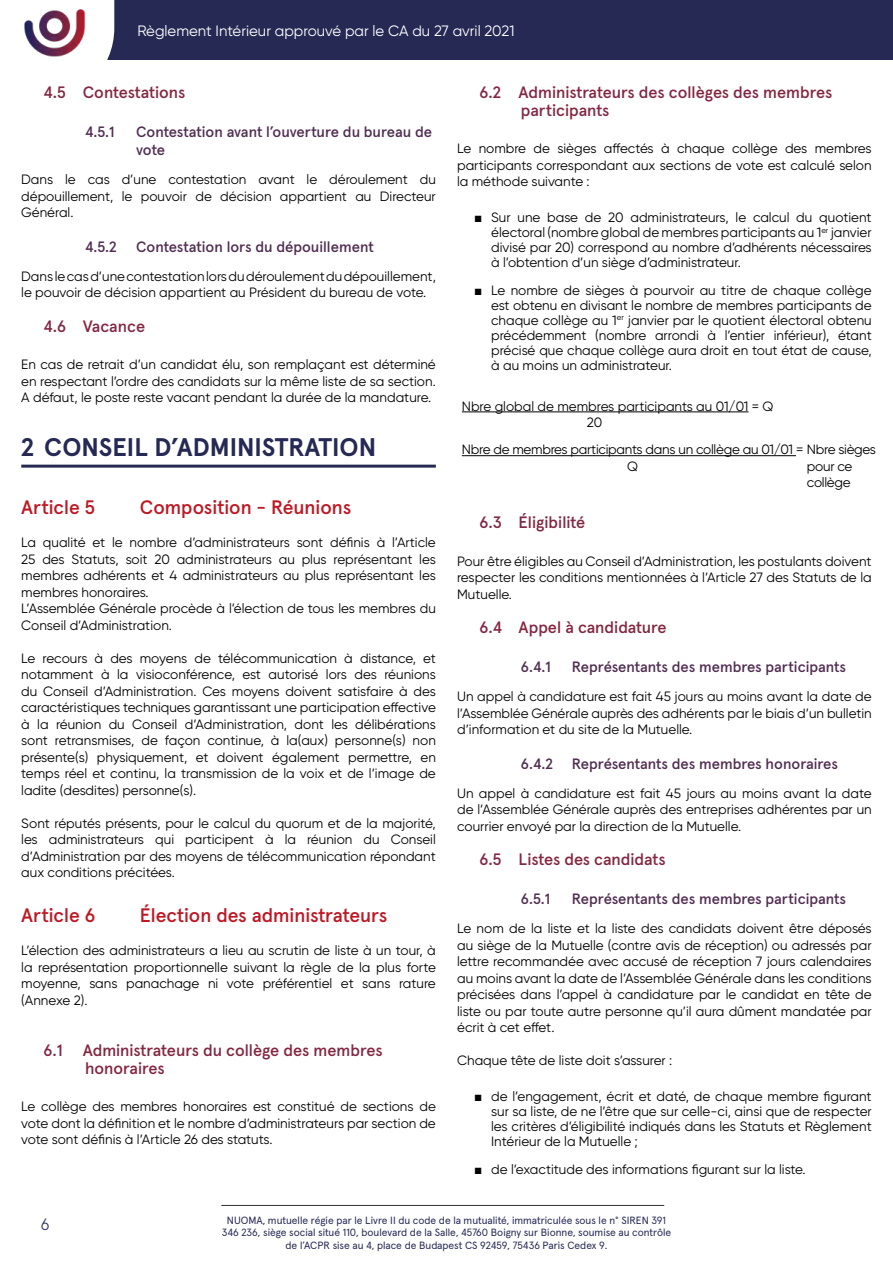
<style>
.page{position:relative;width:893px;height:1263px;background:#fff}
.page>*{position:absolute;margin:0;border:0;box-sizing:border-box;transform-origin:0 0}
.t1{font:700 25.5px "Apercu";color:#252954}
.t2{font:500 19.5px "Apercu";color:#bd1824}
.t3{font:500 16.5px/18px "Apercu";color:#832742}
.t4{font:300 16.5px "Apercu";color:#252954}
.t5{font:500 15px/18px "Apercu";letter-spacing:-.005em;color:#512e52}
.t6{font:15px "Gilroy";color:#fff}
.t7{font:13.5px/16.5px "Gilroy";color:#000;text-align:justify}
.t8{font:13.5px/16.5px "Gilroy";letter-spacing:-.02em;color:#000}
.t9{font:10.5px/12.6px "Apercu";color:#252854;text-align:center}
.s1{font-family:"Arial"}
</style>
<div class="page">
<hr style="left:221px;top:1205px;width:443px;height:1px;background:#333232">
<div style="left:102px;top:0;width:791px;height:59px;background:#252954"></div>
<svg style="left:102px;top:0;width:12px;height:60px"></svg>
<img style="left:24px;top:9px;width:62px;height:48px">
<hr style="left:462px;top:455px;width:334px;height:1px;background:#000">
<hr style="left:462px;top:411px;width:287px;height:1px;background:#000">
<hr style="left:21px;top:465px;width:415px;height:3px;background:#252954">
<p class="t6" style="left:137px;top:21px;width:379px">Règlement Intérieur approuvé par le CA du 27 avril 2021</p>
<p class="t3" style="left:44px;top:82px;width:143px">4.5 Contestations</p>
<p class="t5" style="left:85px;top:121px;width:31px">4.5.1</p>
<p class="t5" style="left:136px;top:121px;width:298px">Contestation avant l’ouverture du bureau de vote</p>
<p class="t7" style="left:21px;top:171px;width:416px">Dans le cas d’une contestation avant le déroulement du dépouillement, le pouvoir de décision appartient au Directeur Général.</p>
<p class="t5" style="left:85px;top:236px;width:33px">4.5.2</p>
<p class="t5" style="left:136px;top:236px;width:239px">Contestation lors du dépouillement</p>
<p class="t7" style="left:21px;top:268px;width:416px">Dans le cas d’une contestation lors du déroulement du dépouillement, le pouvoir de décision appartient au Président du bureau de vote.</p>
<p class="t3" style="left:44px;top:316px;width:103px">4.6 Vacance</p>
<p class="t7" style="left:21px;top:356px;width:416px">En cas de retrait d’un candidat élu, son remplaçant est déterminé en respectant l’ordre des candidats sur la même liste de sa section.<br>A défaut, le poste reste vacant pendant la durée de la mandature.</p>
<h1 class="t1" style="left:21px;top:427px;width:356px">2 CONSEIL D’ADMINISTRATION</h1>
<h2 class="t2" style="left:21px;top:492px;width:75px">Article 5</h2>
<h2 class="t2" style="left:140px;top:492px;width:213px">Composition - Réunions</h2>
<p class="t7" style="left:21px;top:534px;width:416px;text-align:left">La qualité et le nombre d’administrateurs sont définis à l’Article 25 des Statuts, soit 20 administrateurs au plus représentant les membres adhérents et 4 administrateurs au plus représentant les membres honoraires.<br>L’Assemblée Générale procède à l’élection de tous les membres du Conseil d’Administration.</p>
<p class="t7" style="left:21px;top:649px;width:416px">Le recours à des moyens de télécommunication à distance, et notamment à la visioconférence, est autorisé lors des réunions du Conseil d’Administration. Ces moyens doivent satisfaire à des caractéristiques techniques garantissant une participation effective à la réunion du Conseil d’Administration, dont les délibérations sont retransmises, de façon continue, à la(aux) personne(s) non présente(s) physiquement, et doivent également permettre, en temps réel et continu, la transmission de la voix et de l’image de ladite (desdites) personne(s).</p>
<p class="t7" style="left:21px;top:814px;width:416px">Sont réputés présents, pour le calcul du quorum et de la majorité, les administrateurs qui participent à la réunion du Conseil d’Administration par des moyens de télécommunication répondant aux conditions précitées.</p>
<h2 class="t2" style="left:21px;top:900px;width:76px">Article 6</h2>
<h2 class="t2" style="left:140px;top:900px;width:249px">Élection des administrateurs</h2>
<p class="t7" style="left:21px;top:942px;width:416px">L’élection des administrateurs a lieu au scrutin de liste à un tour, à la représentation proportionnelle suivant la règle de la plus forte moyenne, sans panachage ni vote préférentiel et sans rature (Annexe 2).</p>
<p class="t3" style="left:85px;top:1039px;width:299px;text-indent:-42px">6.1 Administrateurs du collège des membres honoraires</p>
<p class="t7" style="left:21px;top:1098px;width:416px">Le collège des membres honoraires est constitué de sections de vote dont la définition et le nombre d’administrateurs par section de vote sont définis à l’Article 26 des statuts.</p>
<p class="t3" style="left:521px;top:82px;width:313px;text-indent:-42px">6.2 Administrateurs des collèges des membres participants</p>
<p class="t7" style="left:457px;top:140px;width:416px">Le nombre de sièges affectés à chaque collège des membres participants correspondant aux sections de vote est calculé selon la méthode suivante :</p>
<p class="t7" style="left:491px;top:210px;width:382px;line-height:15px;text-indent:-17px"><span class="s1">■</span> Sur une base de 20 administrateurs, le calcul du quotient électoral (nombre global de membres participants au 1<sup>er</sup> janvier divisé par 20) correspond au nombre d’adhérents nécessaires à l’obtention d’un siège d’administrateur.</p>
<p class="t7" style="left:491px;top:282px;width:382px;line-height:15px;text-indent:-17px"><span class="s1">■</span> Le nombre de sièges à pourvoir au titre de chaque collège est obtenu en divisant le nombre de membres participants de chaque collège au 1<sup>er</sup> janvier par le quotient électoral obtenu précédemment (nombre arrondi à l’entier inférieur), étant précisé que chaque collège aura droit en tout état de cause, à au moins un administrateur.</p>
<p class="t7" style="left:587px;top:397px;width:188px;text-indent:-125px">Nbre global de membres participants au 01/01 = Q<br>20</p>
<p class="t8" style="left:807px;top:441px;width:71px;text-indent:-345px">Nbre de membres participants dans un collège au 01/01 = Nbre sièges pour ce collège</p>
<p class="t7" style="left:627px;top:458px;width:12px">Q</p>
<p class="t3" style="left:479px;top:512px;width:107px">6.3 Éligibilité</p>
<p class="t7" style="left:457px;top:552px;width:416px">Pour être éligibles au Conseil d’Administration, les postulants doivent respecter les conditions mentionnées à l’Article 27 des Statuts de la Mutuelle.</p>
<p class="t3" style="left:479px;top:617px;width:189px">6.4 Appel à candidature</p>
<p class="t5" style="left:521px;top:656px;width:31px">6.4.1</p>
<p class="t5" style="left:572px;top:656px;width:276px">Représentants des membres participants</p>
<p class="t7" style="left:457px;top:688px;width:416px">Un appel à candidature est fait 45 jours au moins avant la date de l’Assemblée Générale auprès des adhérents par le biais d’un bulletin d’information et du site de la Mutuelle.</p>
<p class="t5" style="left:521px;top:753px;width:34px">6.4.2</p>
<p class="t5" style="left:572px;top:753px;width:267px">Représentants des membres honoraires</p>
<p class="t7" style="left:457px;top:785px;width:416px">Un appel à candidature est fait 45 jours au moins avant la date de l’Assemblée Générale auprès des entreprises adhérentes par un courrier envoyé par la direction de la Mutuelle.</p>
<p class="t3" style="left:479px;top:849px;width:188px">6.5 Listes des candidats</p>
<p class="t5" style="left:521px;top:889px;width:31px">6.5.1</p>
<p class="t5" style="left:572px;top:889px;width:276px">Représentants des membres participants</p>
<p class="t7" style="left:457px;top:920px;width:416px">Le nom de la liste et la liste des candidats doivent être déposés au siège de la Mutuelle (contre avis de réception) ou adressés par lettre recommandée avec accusé de réception 7 jours calendaires au moins avant la date de l’Assemblée Générale dans les conditions précisées dans l’appel à candidature par le candidat en tête de liste ou par toute autre personne qu’il aura dûment mandatée par écrit à cet effet.</p>
<p class="t7" style="left:457px;top:1052px;width:217px">Chaque tête de liste doit s’assurer :</p>
<p class="t7" style="left:491px;top:1089px;width:382px;line-height:15px;text-indent:-17px"><span class="s1">■</span> de l’engagement, écrit et daté, de chaque membre figurant sur sa liste, de ne l’être que sur celle-ci, ainsi que de respecter les critères d’éligibilité indiqués dans les Statuts et Règlement Intérieur de la Mutuelle ;</p>
<p class="t7" style="left:474px;top:1161px;width:333px"><span class="s1">■</span> de l’exactitude des informations figurant sur la liste.</p>
<p class="t4" style="left:41px;top:1211px;width:10px">6</p>
<p class="t9" style="left:222px;top:1213px;width:451px">NUOMA, mutuelle régie par le Livre II du code de la mutualité, immatriculée sous le n° SIREN 391<br>346 236, siège social situé 110, boulevard de la Salle, 45760 Boigny sur Bionne, soumise au contrôle de l’ACPR sise au 4, place de Budapest CS 92459, 75436 Paris Cedex 9.</p>
</div>
